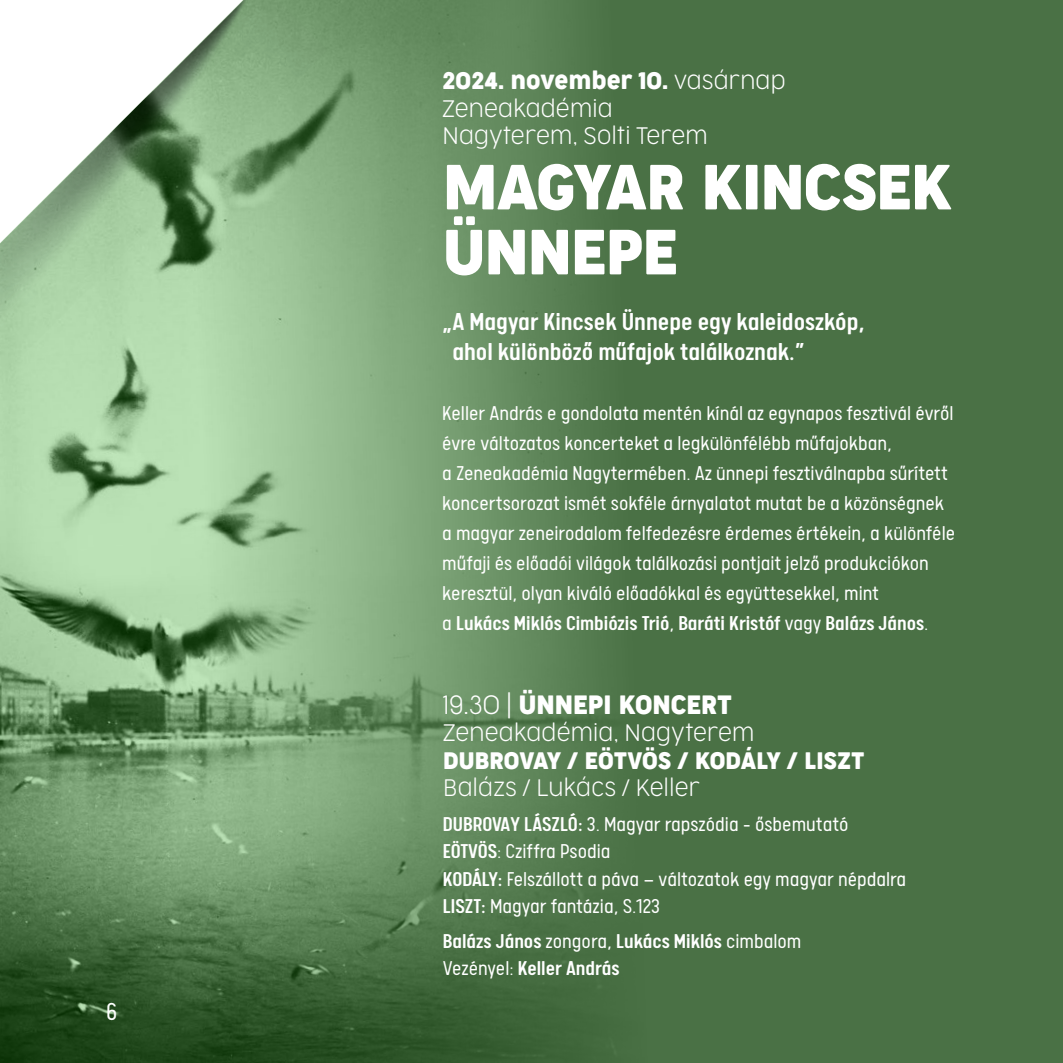
<style>
.page{position:relative;width:1063px;height:1063px;background:#4a7145}
.page>*{position:absolute;margin:0;border:0;box-sizing:border-box;transform-origin:0 0}
.t1{font:60px/65px "Cocogoose Narrow";letter-spacing:-.03em;color:#fff}
.t2{font:500 27.5px/30px "Calps Concerto";color:#fff}
.t3{font:300 27.5px "Calps Concerto";color:#fff}
.t4{font:25px "Cocogoose Narrow";letter-spacing:-.025em;color:#fff}
.t5{font:300 22.5px/30px "Calps Concerto";color:#fff}
.t6{font:200 22.5px/27.5px "Cocogoose Narrow";letter-spacing:-.01em;color:#fff}
.t7{font:500 22.5px/27.5px "Calps Concerto";color:#fff}
.t8{font:22.5px "Cocogoose Narrow";letter-spacing:-.01em;color:#fff}
.s1{font-weight:400}
.s2{font-weight:500}
.s3{font-weight:200}
.s4{font-weight:300}
</style>
<div class="page">
<img style="left:0;top:0;width:594px;height:1063px">
<img style="left:0;top:0;width:328px;height:432px">
<svg style="left:0;top:0;width:243px;height:243px;background:#bccdba"></svg>
<p class="t3" style="left:106px;top:996px;width:13px">6</p>
<p class="t6" style="left:442px;top:67px;width:345px"><span class="s1">2024. november 10.</span> vasárnap<br>Zeneakadémia<br>Nagyterem, Solti Terem</p>
<h1 class="t1" style="left:442px;top:155px;width:512px">MAGYAR KINCSEK<br>ÜNNEPE</h1>
<p class="t2" style="left:452px;top:305px;width:414px;text-indent:-10px">„A Magyar Kincsek Ünnepe egy kaleidoszkóp, ahol különböző műfajok találkoznak.”</p>
<p class="t5" style="left:442px;top:397px;width:515px">Keller András e gondolata mentén kínál az egynapos fesztivál évről évre változatos koncerteket a legkülönfélébb műfajokban,<br>a Zeneakadémia Nagytermében. Az ünnepi fesztiválnapba sűrített koncertsorozat ismét sokféle árnyalatot mutat be a közönségnek a magyar zeneirodalom felfedezésre érdemes értékein, a különféle műfaji és előadói világok találkozási pontjait jelző produkciókon keresztül, olyan kiváló előadókkal és együttesekkel, mint<br>a <span class="s2">Lukács Miklós Cimbiózis Trió</span>, <span class="s2">Baráti Kristóf</span> vagy <span class="s2">Balázs János</span>.</p>
<p class="t4" style="left:443px;top:687px;width:290px"><span class="s3">19.30 |</span> ÜNNEPI KONCERT</p>
<p class="t6" style="left:443px;top:719px;width:313px">Zeneakadémia, Nagyterem</p>
<p class="t8" style="left:443px;top:744px;width:423px">DUBROVAY / EÖTVÖS / KODÁLY / LISZT</p>
<p class="t6" style="left:443px;top:774px;width:258px">Balázs / Lukács / Keller</p>
<p class="t5" style="left:443px;top:809px;width:465px;line-height:27.5px"><span class="s2">DUBROVAY LÁSZLÓ:</span> 3. Magyar rapszódia - ősbemutató <span class="s2">EÖTVÖS</span>: Cziffra Psodia<br><span class="s2">KODÁLY:</span> Felszállott a páva – változatok egy magyar népdalra <span class="s2">LISZT:</span> Magyar fantázia, S.123</p>
<p class="t7" style="left:443px;top:926px;width:360px">Balázs János <span class="s4">zongora,</span> Lukács Miklós <span class="s4">cimbalom<br>Vezényel:</span> Keller András</p>
</div>
